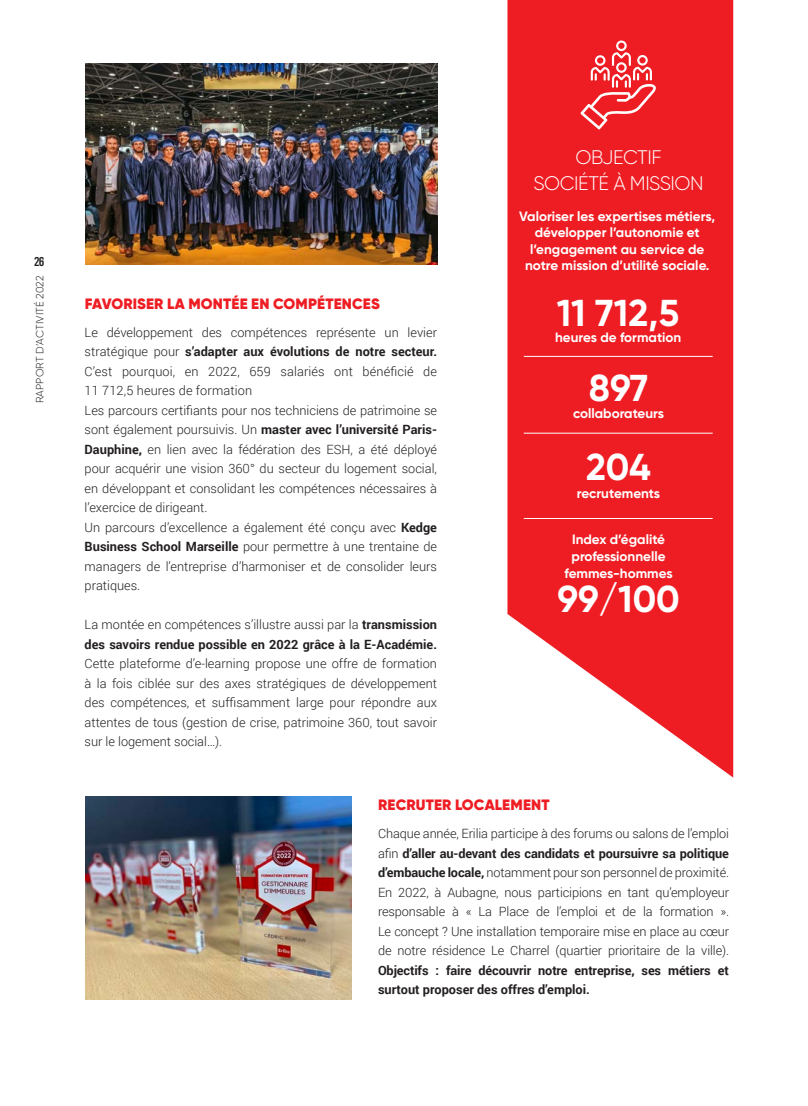
<style>
.page{position:relative;width:808px;height:1106px;background:#fff}
.page>*{position:absolute;margin:0;border:0;box-sizing:border-box;transform-origin:0 0}
.t1{font:700 37.35px "Gilroy";color:#fff}
.texte_courant{font:300 19.65px/26.2px "Gilroy";letter-spacing:-.02em;color:#fff;text-align:center}
.texte_courant-2{font:900 15px "Gilroy";letter-spacing:.01em;color:#ee1d23}
.texte_courant-3{font:700 13.5px/16.5px "Gilroy";color:#fff;text-align:center}
.t2{font:700 13.5px "Marianina FY";color:#231f20}
.texte_courant-4{font:300 12.75px/19.5px "Roboto";color:#231f20;text-align:justify}
.t3{font:300 10.5px "Gilroy";letter-spacing:.01em;color:#231f20}
.s1{font-weight:700}
</style>
<div class="page">
<img style="left:85px;top:64px;width:352px;height:201px">
<img style="left:85px;top:796px;width:266px;height:203px">
<svg style="left:507px;top:0;width:226px;height:777px;background:#ef363b"></svg>
<hr style="left:524px;top:356px;width:189px;height:1px;background:#fff">
<hr style="left:524px;top:433px;width:189px;height:1px;background:#fff">
<hr style="left:524px;top:518px;width:189px;height:1px;background:#fff">
<svg style="left:580px;top:40px;width:76px;height:89px;background:#f1464b"></svg>
<p class="t2" style="left:34px;top:254px;width:12px">26</p>
<p class="t3" style="left:33px;top:403px;width:129px;rotate:-90deg">RAPPORT D’ACTIVITÉ 2022</p>
<p class="texte_courant" style="left:533px;top:144px;width:172px">OBJECTIF<br>SOCIÉTÉ À MISSION</p>
<p class="texte_courant-2" style="left:85px;top:294px;width:297px">FAVORISER LA MONTÉE EN COMPÉTENCES</p>
<p class="texte_courant-4" style="left:85px;top:322px;width:354px">Le développement des compétences représente un levier stratégique pour <span class="s1">s’adapter aux évolutions de notre secteur.<br></span>C’est pourquoi, en 2022, 659 salariés ont bénéficié de 11 712,5 heures de formation</p>
<p class="texte_courant-4" style="left:85px;top:400px;width:354px">Les parcours certifiants pour nos techniciens de patrimoine se sont également poursuivis. Un <span class="s1">master avec l’université Paris-Dauphine,</span> en lien avec la fédération des ESH, a été déployé pour acquérir une vision 360° du secteur du logement social, en développant et consolidant les compétences nécessaires à l’exercice de dirigeant.</p>
<p class="texte_courant-4" style="left:85px;top:517px;width:354px">Un parcours d’excellence a également été conçu avec <span class="s1">Kedge Business School Marseille</span> pour permettre à une trentaine de managers de l’entreprise d’harmoniser et de consolider leurs pratiques.</p>
<p class="texte_courant-4" style="left:85px;top:614px;width:354px">La montée en compétences s’illustre aussi par la <span class="s1">transmission des savoirs rendue possible en 2022 grâce à la E-Académie.<br></span>Cette plateforme d’e-learning propose une offre de formation à la fois ciblée sur des axes stratégiques de développement des compétences, et suffisamment large pour répondre aux attentes de tous (gestion de crise, patrimoine 360, tout savoir sur le logement social…).</p>
<p class="texte_courant-3" style="left:519px;top:207px;width:197px">Valoriser les expertises métiers, développer l’autonomie et l’engagement au service de notre mission d’utilité sociale.</p>
<p class="t1" style="left:557px;top:289px;width:124px">11 712,5</p>
<p class="texte_courant-3" style="left:555px;top:329px;width:128px">heures de formation</p>
<p class="t1" style="left:589px;top:364px;width:61px">897</p>
<p class="texte_courant-3" style="left:573px;top:405px;width:93px">collaborateurs</p>
<p class="t1" style="left:586px;top:444px;width:66px">204</p>
<p class="texte_courant-3" style="left:577px;top:485px;width:85px">recrutements</p>
<p class="texte_courant-3" style="left:564px;top:531px;width:110px">Index d’égalité professionnelle femmes-hommes</p>
<p class="t1" style="left:557px;top:575px;width:124px">99/100</p>
<p class="texte_courant-2" style="left:378px;top:795px;width:173px">RECRUTER LOCALEMENT</p>
<p class="texte_courant-4" style="left:378px;top:823px;width:353px">Chaque année, Erilia participe à des forums ou salons de l’emploi afin <span class="s1">d’aller au-devant des candidats et poursuivre sa politique d’embauche locale,</span> notamment pour son personnel de proximité.<br>En 2022, à Aubagne, nous participions en tant qu’employeur responsable à « La Place de l’emploi et de la formation ».<br>Le concept ? Une installation temporaire mise en place au cœur de notre résidence Le Charrel (quartier prioritaire de la ville).<br><span class="s1">Objectifs : faire découvrir notre entreprise, ses métiers et surtout proposer des offres d’emploi.</span></p>
</div>
